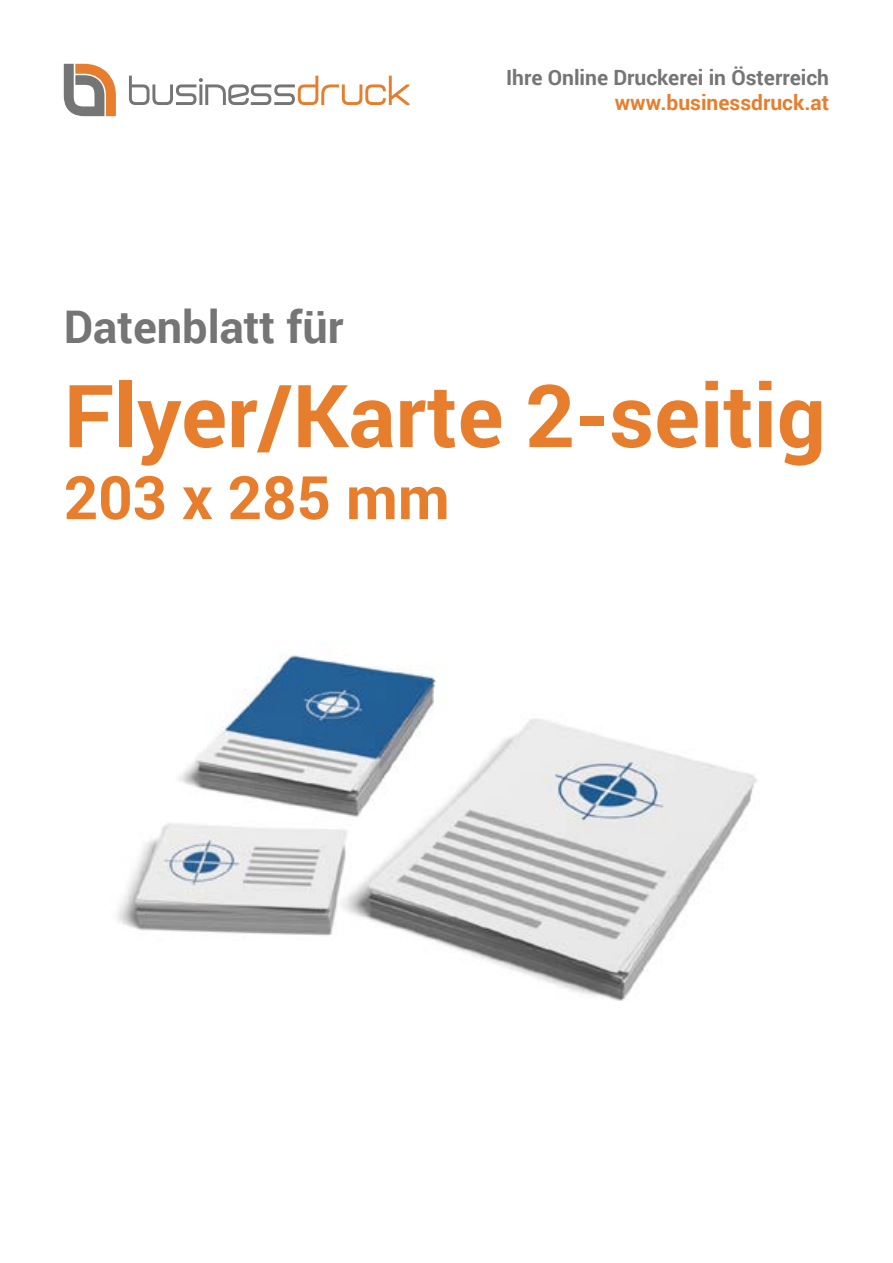
<style>
.page{position:relative;width:893px;height:1263px;background:#fff}
.page>*{position:absolute;margin:0;border:0;box-sizing:border-box;transform-origin:0 0}
.t1{font:700 87px "Roboto";color:#e77e2d}
.t2{font:700 60px "Roboto";color:#e77e2d}
.t3{font:700 45px "Roboto";color:#767575}
.t4{font:700 21px "Roboto";color:#767575}
.t5{font:700 21px "Roboto";color:#e77e2d}
</style>
<div class="page">
<img style="left:117px;top:653px;width:640px;height:348px">
<svg style="left:64px;top:64px;width:52px;height:52px"></svg>
<svg style="left:129px;top:76px;width:280px;height:29px"></svg>
<p class="t4" style="left:506px;top:63px;width:325px">Ihre Online Druckerei in Österreich</p>
<p class="t5" style="left:615px;top:88px;width:216px">www.businessdruck.at</p>
<h3 class="t3" style="left:64px;top:295px;width:281px">Datenblatt für</h3>
<h1 class="t1" style="left:64px;top:355px;width:764px">Flyer/Karte 2-seitig</h1>
<h2 class="t2" style="left:64px;top:455px;width:387px">203 x 285 mm</h2>
</div>
